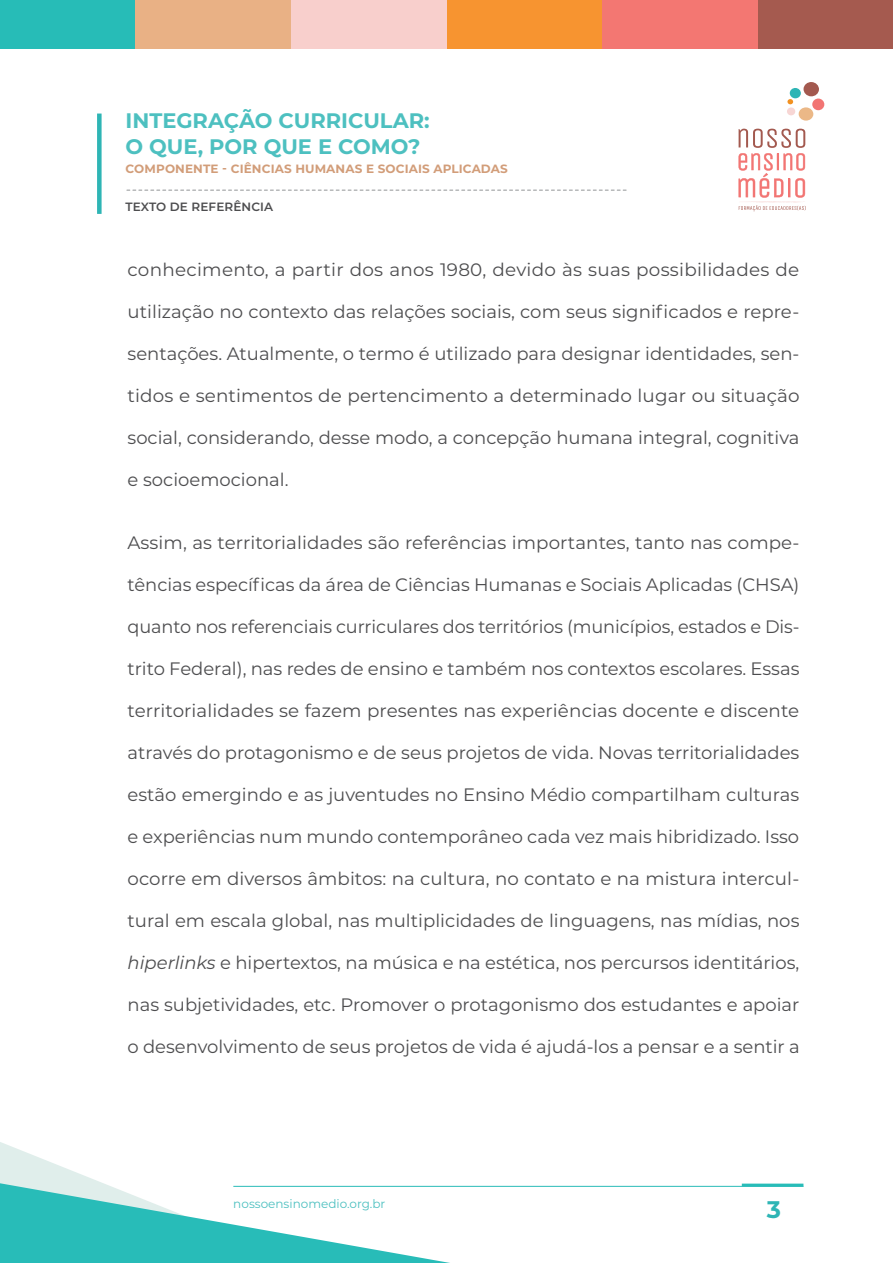
<style>
.page{position:relative;width:893px;height:1263px;background:#fff}
.page>*{position:absolute;margin:0;border:0;box-sizing:border-box;transform-origin:0 0}
.t1{font:700 24px "Montserrat";color:#2eb5b5}
.t2{font:700 21px/25.5px "Montserrat";color:#4dc0c0}
.t3{font:18px "Montserrat";color:#4d4d4f}
.t4{font:700 12px "Montserrat";letter-spacing:.01em;color:#d29d79}
.t5{font:12px "Montserrat";color:#4dc0c0}
.t6{font:600 12px "Montserrat";letter-spacing:.01em;color:#4d4d4f}
.s1{font-style:italic}
</style>
<div class="page">
<div style="left:135px;top:0;width:156px;height:49px;background:#e9b185"></div>
<div style="left:0;top:0;width:135px;height:49px;background:#27bcb7"></div>
<div style="left:446px;top:0;width:156px;height:49px;background:#f79430"></div>
<div style="left:291px;top:0;width:155px;height:49px;background:#f8cfcc"></div>
<div style="left:758px;top:0;width:135px;height:49px;background:#a55a4f"></div>
<div style="left:602px;top:0;width:156px;height:49px;background:#f37772"></div>
<svg style="left:0;top:1142px;width:92px;height:37px"></svg>
<svg style="left:0;top:1179px;width:543px;height:84px"></svg>
<hr style="left:742px;top:1183px;width:61px;height:3px;background:#28bcb8">
<hr style="left:233px;top:1186px;width:570px;height:1px;background:#28bcb8">
<div style="left:812px;top:98px;width:12px;height:12px;background:#f27573;border-radius:50%"></div>
<div style="left:798px;top:107px;width:15px;height:14px;background:#ebb887;border-radius:50%"></div>
<div style="left:787px;top:107px;width:8px;height:8px;background:#f7d6d4;border-radius:50%"></div>
<div style="left:803px;top:82px;width:16px;height:15px;background:#a3594f;border-radius:50%"></div>
<div style="left:790px;top:88px;width:11px;height:10px;background:#2eb5b5;border-radius:50%"></div>
<svg style="left:787px;top:99px;width:6px;height:5px"></svg>
<svg style="left:738px;top:129px;width:68px;height:82px"></svg>
<div style="left:97px;top:114px;width:5px;height:100px;background:#2eb5b5"></div>
<svg style="left:127px;top:190px;width:499px;height:1px"></svg>
<p class="t2" style="left:126px;top:107px;width:306px">INTEGRAÇÃO CURRICULAR:<br>O QUE, POR QUE E COMO?</p>
<p class="t4" style="left:126px;top:160px;width:384px">COMPONENTE - CIÊNCIAS HUMANAS E SOCIAIS APLICADAS</p>
<p class="t6" style="left:126px;top:198px;width:149px">TEXTO DE REFERÊNCIA</p>
<p class="t3" style="left:128px;top:257px;width:673px">conhecimento, a partir dos anos 1980, devido às suas possibilidades de</p>
<p class="t3" style="left:128px;top:299px;width:673px">utilização no contexto das relações sociais, com seus significados e repre-</p>
<p class="t3" style="left:128px;top:341px;width:673px">sentações. Atualmente, o termo é utilizado para designar identidades, sen-</p>
<p class="t3" style="left:128px;top:383px;width:674px">tidos e sentimentos de pertencimento a determinado lugar ou situação</p>
<p class="t3" style="left:128px;top:425px;width:673px">social, considerando, desse modo, a concepção humana integral, cognitiva</p>
<p class="t3" style="left:128px;top:467px;width:162px">e socioemocional.</p>
<p class="t3" style="left:128px;top:530px;width:673px">Assim, as territorialidades são referências importantes, tanto nas compe-</p>
<p class="t3" style="left:128px;top:572px;width:673px">tências específicas da área de Ciências Humanas e Sociais Aplicadas (CHSA)</p>
<p class="t3" style="left:128px;top:614px;width:673px">quanto nos referenciais curriculares dos territórios (municípios, estados e Dis-</p>
<p class="t3" style="left:128px;top:656px;width:673px">trito Federal), nas redes de ensino e também nos contextos escolares. Essas</p>
<p class="t3" style="left:128px;top:698px;width:673px">territorialidades se fazem presentes nas experiências docente e discente</p>
<p class="t3" style="left:128px;top:740px;width:673px">através do protagonismo e de seus projetos de vida. Novas territorialidades</p>
<p class="t3" style="left:128px;top:782px;width:673px">estão emergindo e as juventudes no Ensino Médio compartilham culturas</p>
<p class="t3" style="left:128px;top:824px;width:673px">e experiências num mundo contemporâneo cada vez mais hibridizado. Isso</p>
<p class="t3" style="left:128px;top:866px;width:673px">ocorre em diversos âmbitos: na cultura, no contato e na mistura intercul-</p>
<p class="t3" style="left:128px;top:908px;width:673px">tural em escala global, nas multiplicidades de linguagens, nas mídias, nos</p>
<p class="t3" style="left:128px;top:950px;width:673px"><span class="s1">hiperlinks</span> e hipertextos, na música e na estética, nos percursos identitários,</p>
<p class="t3" style="left:128px;top:992px;width:673px">nas subjetividades, etc. Promover o protagonismo dos estudantes e apoiar</p>
<p class="t3" style="left:128px;top:1034px;width:674px">o desenvolvimento de seus projetos de vida é ajudá-los a pensar e a sentir a</p>
<p class="t5" style="left:233px;top:1195px;width:154px">nossoensinomedio.org.br</p>
<h1 class="t1" style="left:767px;top:1192px;width:16px">3</h1>
</div>
